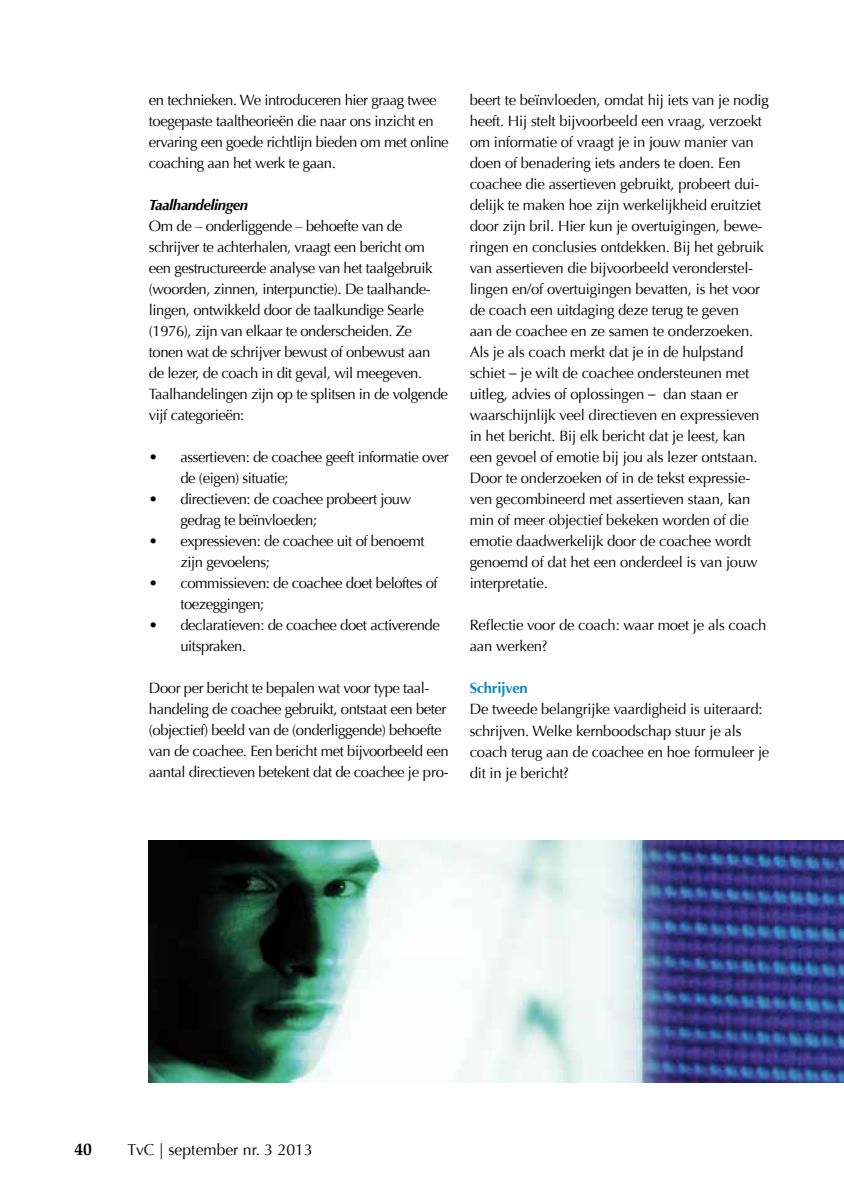
<style>
.page{position:relative;width:844px;height:1191px;background:#fff}
.page>*{position:absolute;margin:0;border:0;box-sizing:border-box;transform-origin:0 0}
.t1{font:700 17.5px "Palatino";color:#000}
.t2{font:15.75px "Optima";color:#000}
.t3{font:14.88px/21px "Optima";letter-spacing:-.025em;color:#000}
.t4{font:italic 700 14.88px "Optima";letter-spacing:-.03em;color:#000}
.t5{font:700 14.88px "Optima";letter-spacing:-.015em;color:#0d8abf}
.s1{font-family:"Univers";font-weight:300}
</style>
<div class="page">
<img style="left:149px;top:840px;width:694px;height:242px">
<p class="t3" style="left:149px;top:90px;width:301px">en technieken. We introduceren hier graag twee toegepaste taaltheorieën die naar ons inzicht en ervaring een goede richtlijn bieden om met online coaching aan het werk te gaan.</p>
<p class="t4" style="left:149px;top:196px;width:101px">Taalhandelingen</p>
<p class="t3" style="left:149px;top:216px;width:300px">Om de – onderliggende – behoefte van de schrijver te achterhalen, vraagt een bericht om een gestructureerde analyse van het taalgebruik (woorden, zinnen, interpunctie). De taalhande&shy;lingen, ontwikkeld door de taalkundige Searle (1976), zijn van elkaar te onderscheiden. Ze tonen wat de schrijver bewust of onbewust aan de lezer, de coach in dit geval, wil meegeven.<br>Taalhandelingen zijn op te splitsen in de volgende vijf categorieën:</p>
<p class="t3" style="left:180px;top:447px;width:270px;text-indent:-32px">• assertieven: de coachee geeft informatie over de (eigen) situatie;</p>
<p class="t3" style="left:180px;top:489px;width:232px;text-indent:-32px">• directieven: de coachee probeert jouw gedrag te beïnvloeden;</p>
<p class="t3" style="left:180px;top:531px;width:245px;text-indent:-32px">• expressieven: de coachee uit of benoemt zijn gevoelens;</p>
<p class="t3" style="left:180px;top:573px;width:258px;text-indent:-32px">• commissieven: de coachee doet beloftes of toezeggingen;</p>
<p class="t3" style="left:180px;top:615px;width:261px;text-indent:-32px">• declaratieven: de coachee doet activerende uitspraken.</p>
<p class="t3" style="left:149px;top:678px;width:301px">Door per bericht te bepalen wat voor type taal&shy;handeling de coachee gebruikt, ontstaat een beter (objectief) beeld van de (onderliggende) behoefte van de coachee. Een bericht met bijvoorbeeld een aantal directieven betekent dat de coachee je pro-</p>
<p class="t3" style="left:469px;top:90px;width:300px">beert te beïnvloeden, omdat hij iets van je nodig heeft. Hij stelt bijvoorbeeld een vraag, verzoekt om informatie of vraagt je in jouw manier van doen of benadering iets anders te doen. Een coachee die assertieven gebruikt, probeert dui&shy;delijk te maken hoe zijn werkelijkheid eruitziet door zijn bril. Hier kun je overtuigingen, bewe&shy;ringen en conclusies ontdekken. Bij het gebruik van assertieven die bijvoorbeeld veronderstel&shy;lingen en/of overtuigingen bevatten, is het voor de coach een uitdaging deze terug te geven<br>aan de coachee en ze samen te onderzoeken.<br>Als je als coach merkt dat je in de hulpstand schiet <span class="s1">–</span> je wilt de coachee ondersteunen met uitleg, advies of oplossingen <span class="s1">–</span> dan staan er waarschijnlijk veel directieven en expressieven in het bericht. Bij elk bericht dat je leest, kan een gevoel of emotie bij jou als lezer ontstaan.<br>Door te onderzoeken of in de tekst expressie&shy;ven gecombineerd met assertieven staan, kan min of meer objectief bekeken worden of die emotie daadwerkelijk door de coachee wordt genoemd of dat het een onderdeel is van jouw interpretatie.</p>
<p class="t3" style="left:469px;top:615px;width:298px">Reflectie voor de coach: waar moet je als coach aan werken?</p>
<p class="t5" style="left:469px;top:680px;width:60px">Schrijven</p>
<p class="t3" style="left:469px;top:699px;width:301px">De tweede belangrijke vaardigheid is uiteraard: schrijven. Welke kernboodschap stuur je als coach terug aan de coachee en hoe formuleer je dit in je bericht?</p>
<p class="t1" style="left:74px;top:1140px;width:19px">40</p>
<p class="t2" style="left:127px;top:1140px;width:187px">TvC | september nr. 3 2013</p>
</div>
